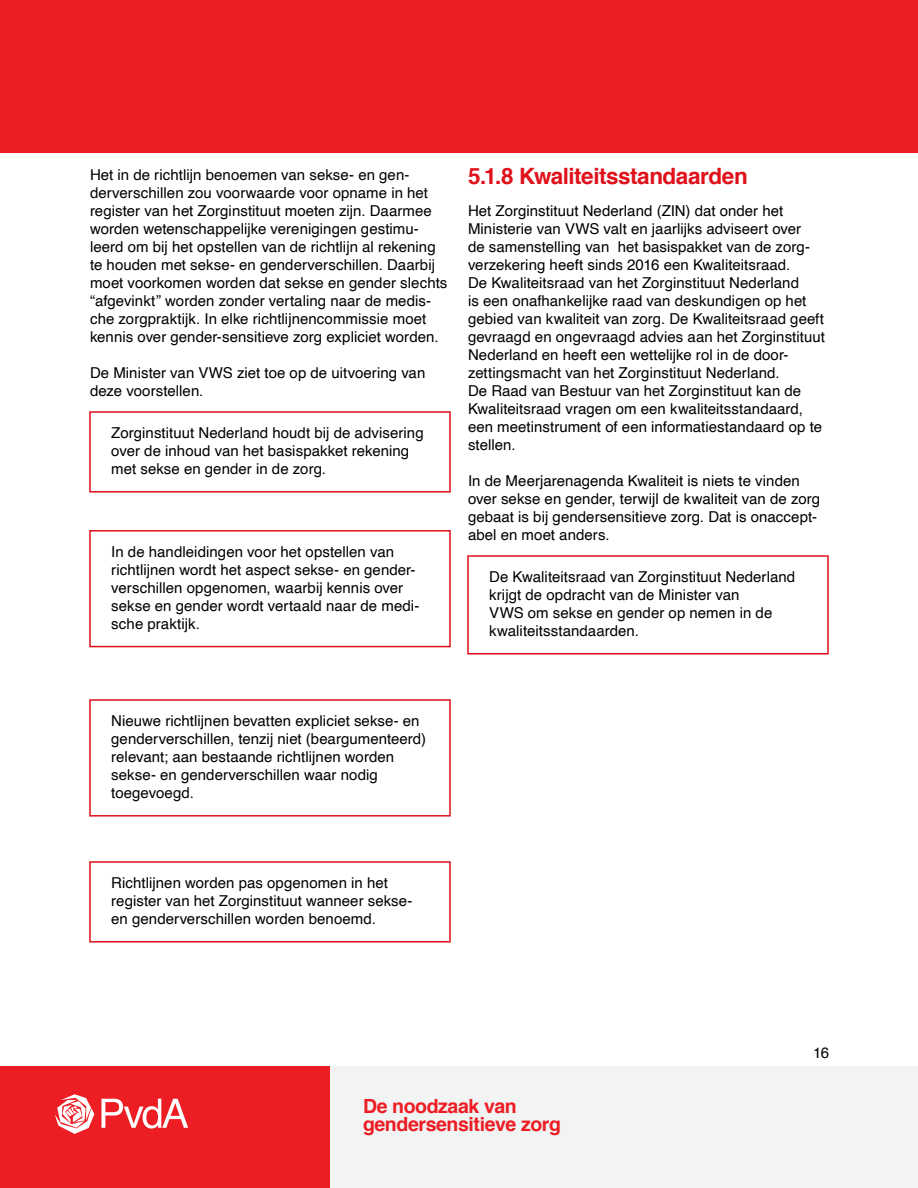
<style>
.page{position:relative;width:918px;height:1188px;background:#fff}
.page>*{position:absolute;margin:0;border:0;box-sizing:border-box;transform-origin:0 0}
.p_H3{font:700 22.5px "Helvetica";letter-spacing:-.02em;color:#df111a}
.t1{font:700 19.5px/18px "Helvetica";letter-spacing:-.02em;color:#ed1d24}
.Body_Text_-_2pt_Spac{font:15px/18px "Helvetica";letter-spacing:.005em;color:#000}
.Inzet_blok{font:15px/18px "Helvetica";letter-spacing:.005em;color:#000}
</style>
<div class="page">
<div style="left:330px;top:1066px;width:588px;height:122px;background:#f2f3f3"></div>
<div style="left:0;top:0;width:918px;height:153px;background:#ed1d24"></div>
<div style="left:0;top:1066px;width:330px;height:122px;background:#ed1d24"></div>
<svg style="left:101px;top:1099px;width:87px;height:30px"></svg>
<svg style="left:55px;top:1094px;width:39px;height:40px"></svg>
<div style="left:89px;top:411px;width:362px;height:82px;border:2px solid #df111a"></div>
<div style="left:89px;top:530px;width:362px;height:117px;border:2px solid #df111a"></div>
<div style="left:89px;top:699px;width:362px;height:118px;border:2px solid #df111a"></div>
<div style="left:89px;top:861px;width:362px;height:82px;border:2px solid #df111a"></div>
<div style="left:467px;top:555px;width:362px;height:100px;border:2px solid #df111a"></div>
<p class="Body_Text_-_2pt_Spac" style="left:90px;top:166px;width:359px">Het in de richtlijn benoemen van sekse- en gen&shy;derverschillen zou voorwaarde voor opname in het register van het Zorginstituut moeten zijn. Daarmee worden wetenschappelijke verenigingen gestimu&shy;leerd om bij het opstellen van de richtlijn al rekening te houden met sekse- en genderverschillen. Daarbij moet voorkomen worden dat sekse en gender slechts “afgevinkt” worden zonder vertaling naar de medis&shy;che zorgpraktijk. In elke richtlijnencommissie moet kennis over gender-sensitieve zorg expliciet worden.</p>
<p class="Body_Text_-_2pt_Spac" style="left:90px;top:364px;width:337px">De Minister van VWS ziet toe op de uitvoering van deze voorstellen.</p>
<p class="Inzet_blok" style="left:111px;top:424px;width:314px">Zorginstituut Nederland houdt bij de advisering over de inhoud van het basispakket rekening met sekse en gender in de zorg.</p>
<p class="Inzet_blok" style="left:111px;top:543px;width:310px">In de handleidingen voor het opstellen van richtlijnen wordt het aspect sekse- en gender&shy;verschillen opgenomen, waarbij kennis over sekse en gender wordt vertaald naar de medi&shy;sche praktijk.</p>
<p class="p_H3" style="left:468px;top:158px;width:281px">5.1.8 Kwaliteitsstandaarden</p>
<p class="Body_Text_-_2pt_Spac" style="left:468px;top:202px;width:358px">Het Zorginstituut Nederland (ZIN) dat onder het Ministerie van VWS valt en jaarlijks adviseert over<br>de samenstelling van het basispakket van de zorg&shy;verzekering heeft sinds 2016 een Kwaliteitsraad.<br>De Kwaliteitsraad van het Zorginstituut Nederland<br>is een onafhankelijke raad van deskundigen op het gebied van kwaliteit van zorg. De Kwaliteitsraad geeft gevraagd en ongevraagd advies aan het Zorginstituut Nederland en heeft een wettelijke rol in de door&shy;zettingsmacht van het Zorginstituut Nederland.<br>De Raad van Bestuur van het Zorginstituut kan de Kwaliteitsraad vragen om een kwaliteitsstandaard, een meetinstrument of een informatiestandaard op te stellen.</p>
<p class="Body_Text_-_2pt_Spac" style="left:468px;top:472px;width:354px">In de Meerjarenagenda Kwaliteit is niets te vinden over sekse en gender, terwijl de kwaliteit van de zorg gebaat is bij gendersensitieve zorg. Dat is onaccept&shy;abel en moet anders.</p>
<p class="Inzet_blok" style="left:489px;top:568px;width:308px">De Kwaliteitsraad van Zorginstituut Nederland krijgt de opdracht van de Minister van<br>VWS om sekse en gender op nemen in de kwaliteitsstandaarden.</p>
<p class="Inzet_blok" style="left:111px;top:712px;width:316px">Nieuwe richtlijnen bevatten expliciet sekse- en genderverschillen, tenzij niet (beargumenteerd) relevant; aan bestaande richtlijnen worden sekse- en genderverschillen waar nodig toegevoegd.</p>
<p class="Inzet_blok" style="left:111px;top:874px;width:303px">Richtlijnen worden pas opgenomen in het register van het Zorginstituut wanneer sekse&shy;en genderverschillen worden benoemd.</p>
<p class="Body_Text_-_2pt_Spac" style="left:813px;top:1044px;width:17px">16</p>
<h2 class="t1" style="left:363px;top:1097px;width:200px">De noodzaak van gendersensitieve zorg</h2>
</div>
